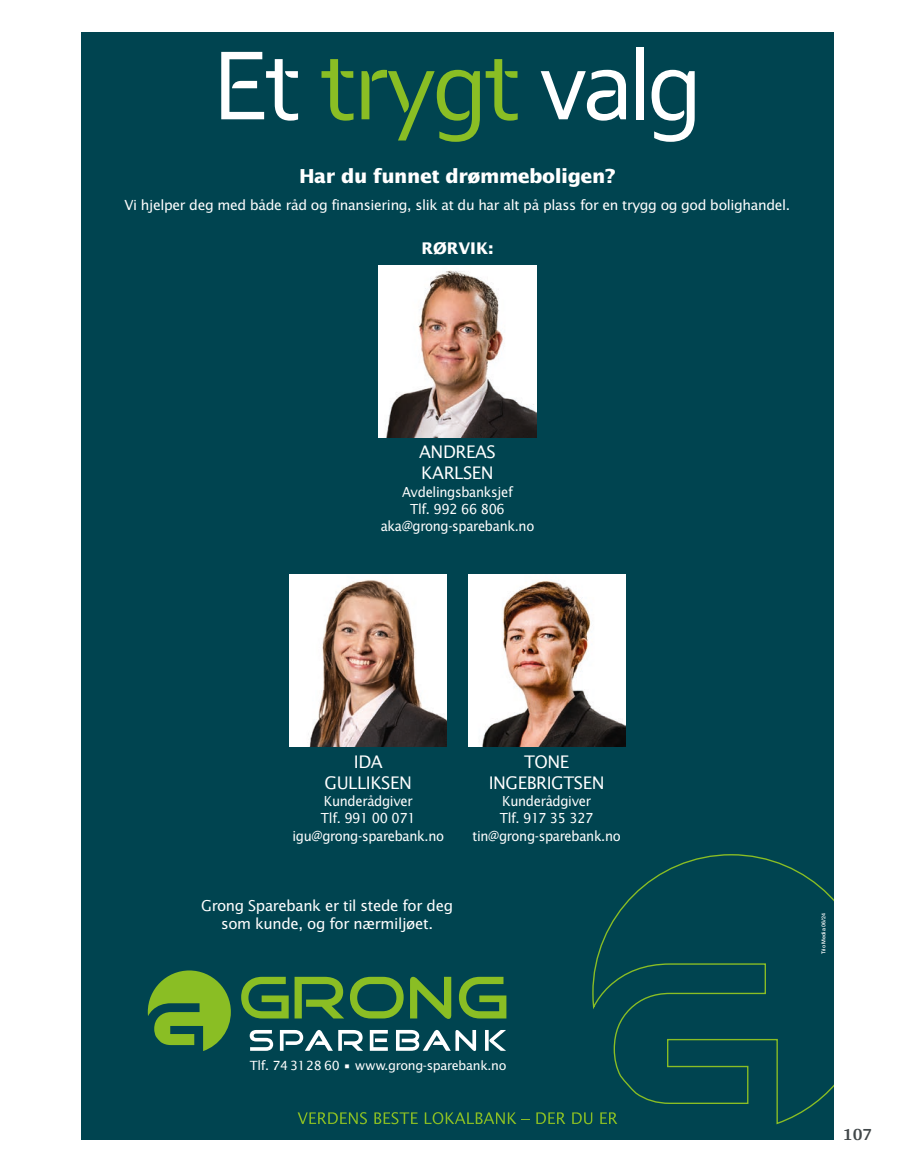
<style>
.page{position:relative;width:915px;height:1172px;background:#fff}
.page>*{position:absolute;margin:0;border:0;box-sizing:border-box;transform-origin:0 0}
.t1{font:500 96.3px "Eika";letter-spacing:-.04em;color:#fff}
.t2{font:700 19.2px "Lucida Sans";letter-spacing:-.025em;color:#fff}
.t3{font:700 18px "Arya";color:#414749}
.t4{font:17.25px/20.7px "Lucida Sans";color:#fff;text-align:center}
.t5{font:700 16.05px "Lucida Sans";color:#fff}
.t6{font:15px/18.1px "Lucida Sans";letter-spacing:-.025em;color:#fff;text-align:center}
.t7{font:13.95px "Lucida Sans";letter-spacing:-.025em;color:#fff}
.t8{font:13.8px/17.2px "Lucida Sans";letter-spacing:-.025em;color:#fff;text-align:center;scale:.94 1}
.t9{font:12.6px "Lucida Sans";letter-spacing:-.025em;color:#fff}
.t10{font:500 5.4px "Helvetica Neue";color:#fff}
.s1{color:#8abe24}
</style>
<div class="page">
<div style="left:81px;top:32px;width:752px;height:1107px;background:#004450"></div>
<svg style="left:148px;top:970px;width:83px;height:81px"></svg>
<svg style="left:241px;top:977px;width:47px;height:41px"></svg>
<svg style="left:294px;top:977px;width:50px;height:41px"></svg>
<svg style="left:350px;top:977px;width:53px;height:41px"></svg>
<svg style="left:410px;top:977px;width:41px;height:42px"></svg>
<svg style="left:458px;top:977px;width:48px;height:41px"></svg>
<svg style="left:249px;top:1030px;width:24px;height:21px"></svg>
<svg style="left:280px;top:1030px;width:83px;height:21px"></svg>
<svg style="left:369px;top:1030px;width:18px;height:21px"></svg>
<svg style="left:396px;top:1030px;width:80px;height:21px"></svg>
<svg style="left:485px;top:1030px;width:21px;height:21px"></svg>
<svg style="left:297px;top:1112px;width:70px;height:12px"></svg>
<svg style="left:374px;top:1112px;width:43px;height:12px"></svg>
<svg style="left:424px;top:1112px;width:105px;height:12px"></svg>
<svg style="left:536px;top:1112px;width:29px;height:12px"></svg>
<svg style="left:572px;top:1112px;width:20px;height:12px"></svg>
<svg style="left:592px;top:854px;width:241px;height:270px"></svg>
<img style="left:379px;top:265px;width:157px;height:172px">
<img style="left:468px;top:575px;width:157px;height:172px">
<img style="left:289px;top:575px;width:157px;height:172px">
<h1 class="t1" style="left:213px;top:47px;width:489px">Et <span class="s1">trygt</span> valg</h1>
<h2 class="t2" style="left:299px;top:168px;width:318px">Har du funnet drømmeboligen?</h2>
<p class="t7" style="left:124px;top:199px;width:667px">Vi hjelper deg med både råd og finansiering, slik at du har alt på plass for en trygg og god bolighandel.</p>
<p class="t5" style="left:421px;top:241px;width:74px">RØRVIK:</p>
<p class="t4" style="left:419px;top:443px;width:78px;text-align:left">ANDREAS<br>KARLSEN</p>
<p class="t8" style="left:380px;top:484px;width:165px">Avdelingsbanksjef<br>Tlf. 992 66 806 aka@grong-sparebank.no</p>
<p class="t4" style="left:324px;top:753px;width:89px">IDA<br>GULLIKSEN</p>
<p class="t8" style="left:292px;top:793px;width:163px">Kunderådgiver<br>Tlf. 991 00 071 igu@grong-sparebank.no</p>
<p class="t4" style="left:488px;top:753px;width:117px">TONE<br>INGEBRIGTSEN</p>
<p class="t8" style="left:472px;top:793px;width:159px">Kunderådgiver<br>Tlf. 917 35 327 tin@grong-sparebank.no</p>
<p class="t6" style="left:201px;top:898px;width:253px">Grong Sparebank er til stede for deg som kunde, og for nærmiljøet.</p>
<p class="t9" style="left:250px;top:1060px;width:258px">Tlf. 74 31 28 60 • www.grong-sparebank.no</p>
<p class="t10" style="left:820px;top:954px;width:43px;rotate:-90deg">Trio Media 06/24</p>
<h3 class="t3" style="left:842px;top:1123px;width:31px">107</h3>
</div>
